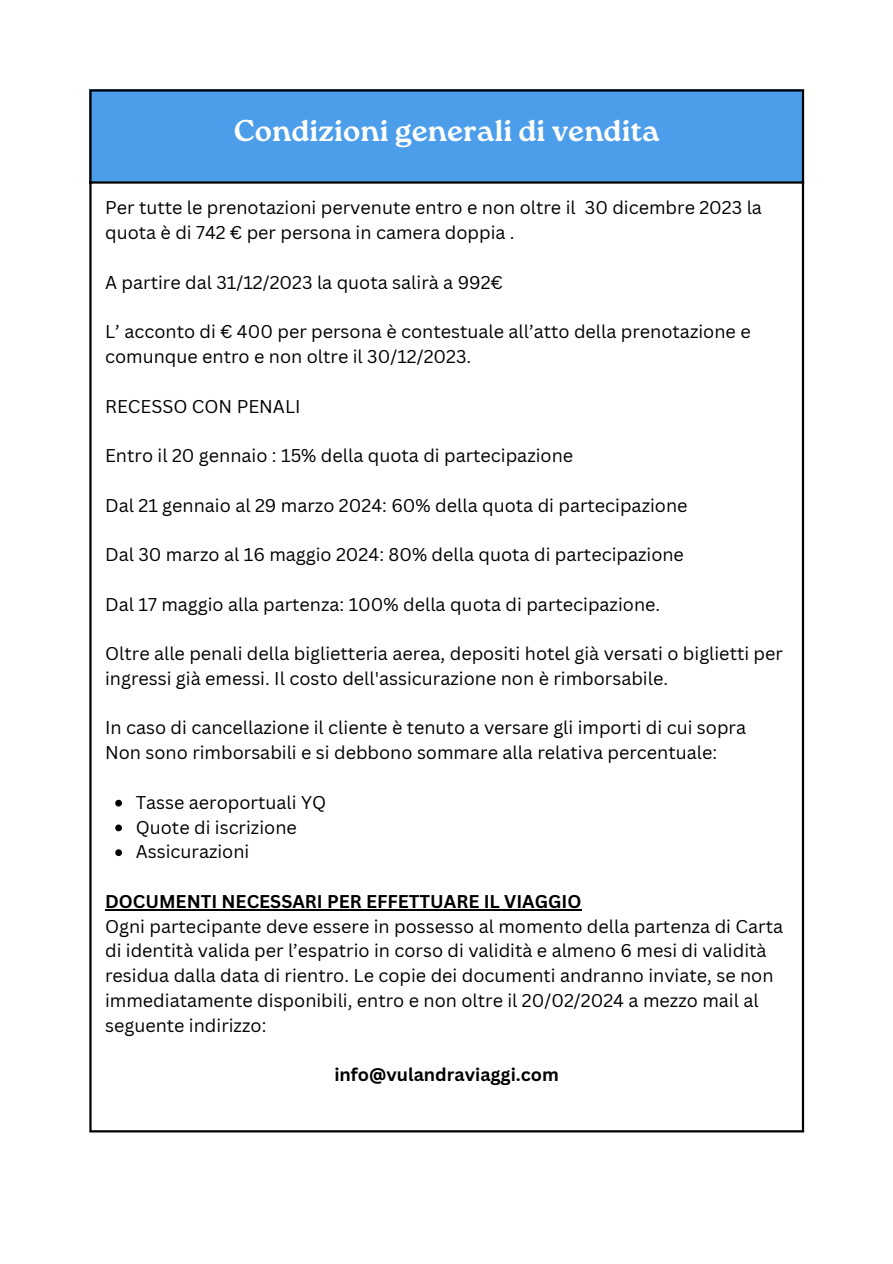
<style>
.page{position:relative;width:893px;height:1264px;background:#fff}
.page>*{position:absolute;margin:0;border:0;box-sizing:border-box;transform-origin:0 0}
.t1{font:700 30px "Roca One";color:#fff}
.t2{font:18px/24.8px "Canva Sans";color:#000}
.t3{font:700 18px "Canva Sans";color:#000}
</style>
<div class="page">
<div style="left:89px;top:89px;width:715px;height:94px;background:#4c9eeb"></div>
<svg style="left:115px;top:799px;width:7px;height:7px"></svg>
<svg style="left:115px;top:824px;width:7px;height:7px"></svg>
<svg style="left:115px;top:849px;width:7px;height:7px"></svg>
<hr style="left:105px;top:908px;width:477px;height:2px;background:#000">
<hr style="left:89px;top:92px;width:3px;height:1038px;background:#000">
<hr style="left:801px;top:92px;width:3px;height:1038px;background:#000">
<hr style="left:89px;top:89px;width:715px;height:3px;background:#000">
<hr style="left:89px;top:181px;width:715px;height:3px;background:#000">
<hr style="left:89px;top:1130px;width:715px;height:2px;background:#000">
<p class="t1" style="left:234px;top:113px;width:427px">Condizioni generali di vendita</p>
<p class="t2" style="left:105px;top:195px;width:658px">Per tutte le prenotazioni pervenute entro e non oltre il 30 dicembre 2023 la quota è di 742 € per persona in camera doppia .</p>
<p class="t2" style="left:105px;top:269px;width:399px">A partire dal 31/12/2023 la quota salirà a 992€</p>
<p class="t2" style="left:105px;top:319px;width:647px">L’ acconto di € 400 per persona è contestuale all’atto della prenotazione e comunque entro e non oltre il 30/12/2023.</p>
<p class="t2" style="left:105px;top:393px;width:197px">RECESSO CON PENALI</p>
<p class="t2" style="left:105px;top:443px;width:469px">Entro il 20 gennaio : 15% della quota di partecipazione</p>
<p class="t2" style="left:105px;top:492px;width:584px">Dal 21 gennaio al 29 marzo 2024: 60% della quota di partecipazione</p>
<p class="t2" style="left:105px;top:542px;width:580px">Dal 30 marzo al 16 maggio 2024: 80% della quota di partecipazione</p>
<p class="t2" style="left:105px;top:591px;width:556px">Dal 17 maggio alla partenza: 100% della quota di partecipazione.</p>
<p class="t2" style="left:105px;top:641px;width:679px">Oltre alle penali della biglietteria aerea, depositi hotel già versati o biglietti per ingressi già emessi. Il costo dell'assicurazione non è rimborsabile.</p>
<p class="t2" style="left:105px;top:715px;width:642px">In caso di cancellazione il cliente è tenuto a versare gli importi di cui sopra</p>
<p class="t2" style="left:105px;top:740px;width:613px">Non sono rimborsabili e si debbono sommare alla relativa percentuale:</p>
<p class="t2" style="left:136px;top:789px;width:192px">Tasse aeroportuali YQ</p>
<p class="t2" style="left:136px;top:814px;width:163px">Quote di iscrizione</p>
<p class="t2" style="left:136px;top:839px;width:115px">Assicurazioni</p>
<p class="t3" style="left:105px;top:888px;width:478px">DOCUMENTI NECESSARI PER EFFETTUARE IL VIAGGIO</p>
<p class="t2" style="left:105px;top:913px;width:679px">Ogni partecipante deve essere in possesso al momento della partenza di Carta di identità valida per l’espatrio in corso di validità e almeno 6 mesi di validità residua dalla data di rientro. Le copie dei documenti andranno inviate, se non immediatamente disponibili, entro e non oltre il 20/02/2024 a mezzo mail al seguente indirizzo:</p>
<p class="t3" style="left:334px;top:1061px;width:226px">info@vulandraviaggi.com</p>
</div>
